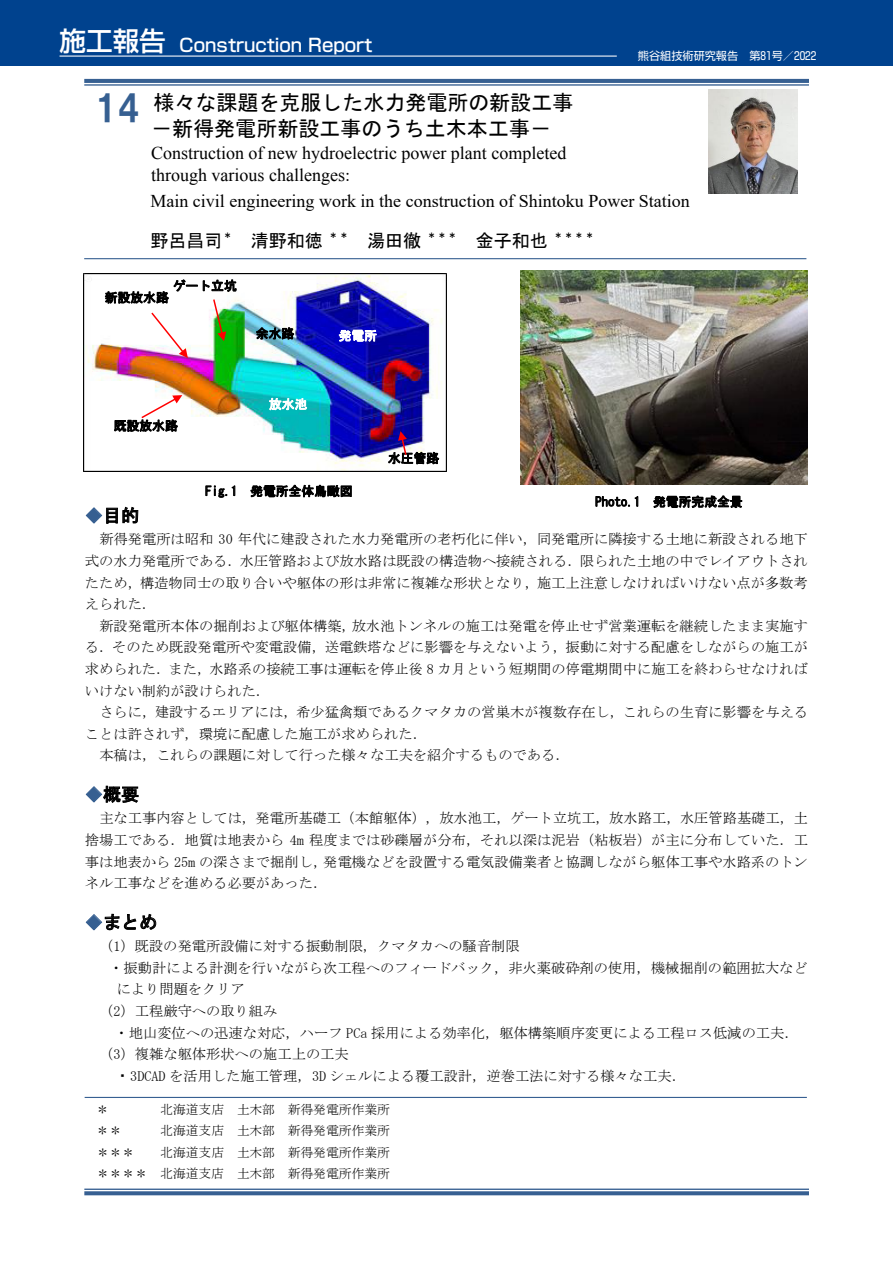
<style>
.page{position:relative;width:893px;height:1263px;background:#fff}
.page>*{position:absolute;margin:0;border:0;box-sizing:border-box;transform-origin:0 0}
.t1{font:36px "HGP Soei Kakugothic UB";color:#365f91}
.t2{font:21px/26.2px "MS Gothic";color:#000}
.t3{font:18px/22.5px "Times New Roman";color:#000}
.t4{font:18px "MS Gothic";color:#000}
.t5{font:500 18px "Shin Go Pro";color:#fff}
.t6{font:14.25px/21.6px "MS Mincho";color:#000;text-align:justify}
.t7{font:12.75px/21.6px "MS Mincho";color:#000;text-align:right}
.t8{font:12.75px "MS Gothic";color:#000}
.t9{font:12.75px "MS Gothic";color:#fff}
.t10{font:11.1px "Shin Go Pr 6";color:#fff}
.s1{font-size:26.55px}
.s2{color:#365f91}
.s3{font-family:"MS Gothic";font-size:15px}
</style>
<div class="page">
<div style="left:0;top:0;width:893px;height:66px;background:#00428e"></div>
<hr style="left:60px;top:56px;width:557px;height:1px;background:#fff">
<hr style="left:84px;top:79px;width:725px;height:4px;background:#376092">
<hr style="left:84px;top:84px;width:725px;height:2px;background:#376092">
<hr style="left:84px;top:258px;width:722px;height:1px;background:#376092">
<hr style="left:84px;top:1188px;width:725px;height:2px;background:#376092">
<svg style="left:84px;top:1191px;width:725px;height:4px;fill:#376092"></svg>
<hr style="left:85px;top:1097px;width:722px;height:1px;background:#376092">
<img style="left:709px;top:89px;width:88px;height:104px">
<img style="left:83px;top:274px;width:364px;height:198px">
<svg style="left:151px;top:313px;width:37px;height:45px"></svg>
<svg style="left:141px;top:395px;width:41px;height:23px"></svg>
<svg style="left:398px;top:431px;width:9px;height:24px"></svg>
<svg style="left:213px;top:299px;width:13px;height:42px"></svg>
<img style="left:521px;top:270px;width:287px;height:215px">
<p class="t5" style="left:60px;top:30px;width:314px"><span class="s1">施工報告</span> Construction Report</p>
<p class="t10" style="left:638px;top:47px;width:180px">熊谷組技術研究報告　第81号／2022</p>
<h1 class="t1" style="left:95px;top:90px;width:47px">14</h1>
<h2 class="t2" style="left:151px;top:89px;width:424px">様々な課題を克服した水力発電所の新設工事－新得発電所新設工事のうち土木本工事－</h2>
<p class="t3" style="left:151px;top:141px;width:417px">Construction of new hydroelectric power plant completed through various challenges:</p>
<p class="t3" style="left:150px;top:189px;width:541px">Main civil engineering work in the construction of Shintoku Power Station</p>
<p class="t4" style="left:150px;top:231px;width:446px">野呂昌司<sup>＊</sup> 清野和徳<sup>＊＊</sup> 湯田徹<sup>＊＊＊</sup> 金子和也<sup>＊＊＊＊</sup></p>
<p class="t8" style="left:173px;top:279px;width:66px">ゲート立坑</p>
<p class="t8" style="left:105px;top:291px;width:66px">新設放水路</p>
<p class="t8" style="left:256px;top:327px;width:40px">余水路</p>
<p class="t9" style="left:339px;top:329px;width:40px">発電所</p>
<p class="t8" style="left:114px;top:419px;width:66px">既設放水路</p>
<p class="t9" style="left:269px;top:398px;width:40px">放水池</p>
<p class="t8" style="left:388px;top:452px;width:53px">水圧管路</p>
<p class="t8" style="left:205px;top:485px;width:149px">Fig.1 発電所全体鳥瞰図</p>
<p class="t8" style="left:595px;top:495px;width:149px">Photo.1 発電所完成全景</p>
<p class="t4" style="left:85px;top:506px;width:56px"><span class="s2">◆</span>目的</p>
<p class="t6" style="left:85px;top:528px;width:724px;text-indent:14px">新得発電所は昭和 30 年代に建設された水力発電所の老朽化に伴い，同発電所に隣接する土地に新設される地下式の水力発電所である．水圧管路および放水路は既設の構造物へ接続される．限られた土地の中でレイアウトされたため，構造物同士の取り合いや躯体の形は非常に複雑な形状となり，施工上注意しなければいけない点が多数考えられた．</p>
<p class="t6" style="left:85px;top:615px;width:724px;text-indent:14px">新設発電所本体の掘削および躯体構築，放水池トンネルの施工は発電を停止せず営業運転を継続したまま実施する．そのため既設発電所や変電設備，送電鉄塔などに影響を与えないよう，振動に対する配慮をしながらの施工が求められた．また，水路系の接続工事は運転を停止後 8 カ月という短期間の停電期間中に施工を終わらせなければいけない制約が設けられた．</p>
<p class="t6" style="left:99px;top:701px;width:710px">さらに，建設するエリアには，希少猛禽類であるクマタカの営巣木が複数存在し，これらの生育に影響を与える</p>
<p class="t6" style="left:85px;top:723px;width:344px">ことは許されず，環境に配慮した施工が求められた．</p>
<p class="t6" style="left:99px;top:744px;width:472px">本稿は，これらの課題に対して行った様々な工夫を紹介するものである．</p>
<p class="t4" style="left:85px;top:785px;width:56px"><span class="s2">◆</span>概要</p>
<p class="t6" style="left:85px;top:807px;width:725px;text-indent:14px">主な工事内容としては，発電所基礎工（本館躯体），放水池工，ゲート立坑工，放水路工，水圧管路基礎工，土捨場工である．地質は地表から 4m 程度までは砂礫層が分布，それ以深は泥岩（粘板岩）が主に分布していた．工事は地表から 25m の深さまで掘削し，発電機などを設置する電気設備業者と協調しながら躯体工事や水路系のトンネル工事などを進める必要があった．</p>
<p class="t4" style="left:85px;top:913px;width:74px"><span class="s2">◆</span>まとめ</p>
<p class="t6" style="left:99px;top:935px;width:422px">（1）既設の発電所設備に対する振動制限，クマタカへの騒音制限</p>
<p class="t6" style="left:109px;top:957px;width:700px">・振動計による計測を行いながら次工程へのフィードバック，非火薬破砕剤の使用，機械掘削の範囲拡大など</p>
<p class="t6" style="left:117px;top:978px;width:130px">により問題をクリア</p>
<p class="t6" style="left:99px;top:1000px;width:180px">（2）工程厳守への取り組み</p>
<p class="t6" style="left:115px;top:1022px;width:685px">・地山変位への迅速な対応，ハーフ PCa 採用による効率化，躯体構築順序変更による工程ロス低減の工夫．</p>
<p class="t6" style="left:99px;top:1043px;width:251px">（3）複雑な躯体形状への施工上の工夫</p>
<p class="t6" style="left:115px;top:1065px;width:572px"><span class="s3">・</span>3DCAD を活用した施工管理，3D シェルによる覆工設計，逆巻工法に対する様々な工夫．</p>
<p class="t7" style="left:96px;top:1098px;width:14px">＊</p>
<p class="t7" style="left:160px;top:1098px;width:231px">北海道支店 土木部 新得発電所作業所</p>
<p class="t7" style="left:96px;top:1120px;width:27px">＊＊</p>
<p class="t7" style="left:160px;top:1120px;width:231px">北海道支店 土木部 新得発電所作業所</p>
<p class="t7" style="left:96px;top:1141px;width:40px">＊＊＊</p>
<p class="t7" style="left:96px;top:1141px;width:295px">北海道支店 土木部 新得発電所作業所<br>＊＊＊＊ 北海道支店 土木部 新得発電所作業所</p>
</div>
